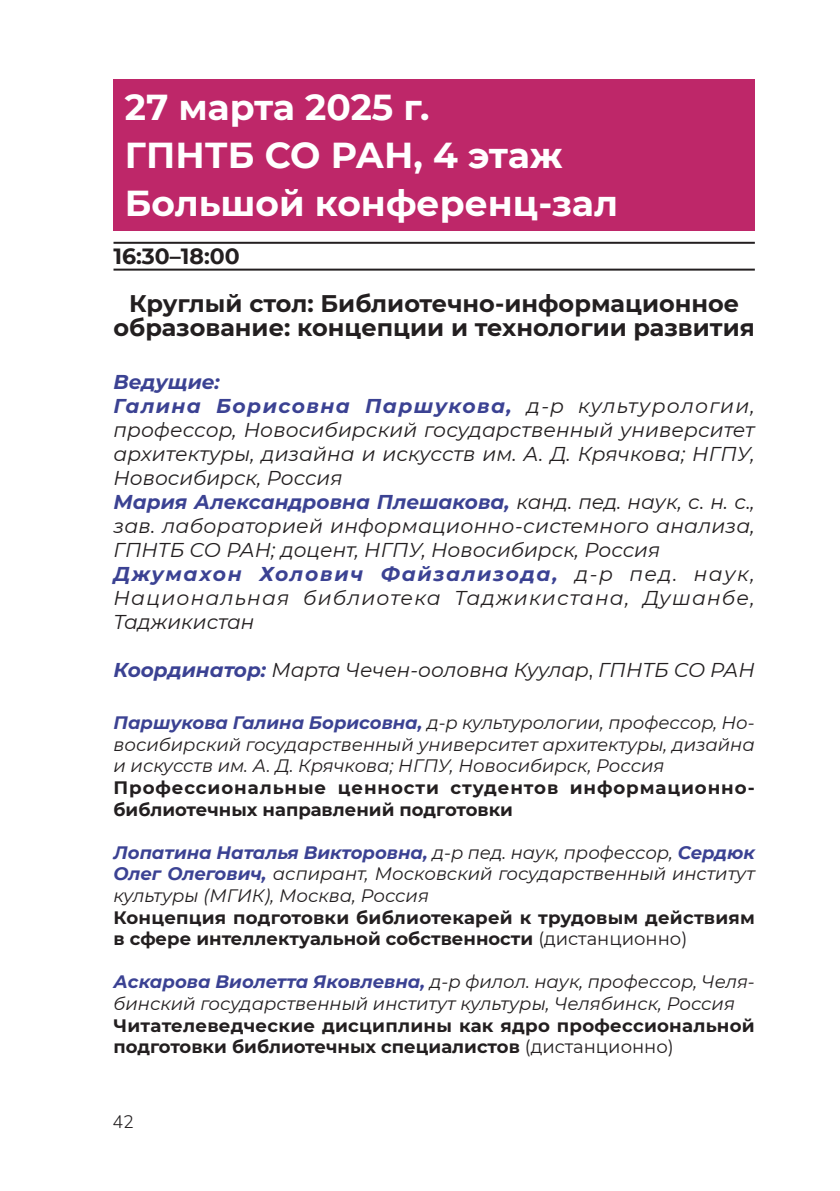
<style>
.page{position:relative;width:840px;height:1191px;background:#fff}
.page>*{position:absolute;margin:0;border:0;box-sizing:border-box;transform-origin:0 0}
.дата{font:700 36px "Montserrat";color:#fff}
.Секция{font:700 24px/24px "Montserrat";color:#231f20;text-align:center}
.Время{font:700 22px "Montserrat";color:#231f20}
.fpf{font:italic 20px/24px "Montserrat";color:#231f20;text-align:justify}
.fpf-2{font:italic 700 20px "Montserrat";color:#3b4293}
.Стиль_абзаца_3{font:italic 18px/21.6px "Montserrat";color:#231f20;text-align:justify}
.Стиль_абзаца_3-2{font:700 18px/21.6px "Montserrat";letter-spacing:.01em;color:#231f20}
.Стиль_абзаца_3-3{font:700 18px/21.6px "Montserrat";letter-spacing:.05em;color:#231f20}
.t1{font:200 18px "Nunito";color:#231f20}
.s1{font-weight:700;color:#3b4293}
.s2{font-style:normal}
.s3{font-weight:400}
</style>
<div class="page">
<div style="left:113px;top:79px;width:641px;height:56px;background:#be2769"></div>
<div style="left:113px;top:127px;width:641px;height:56px;background:#be2769"></div>
<div style="left:113px;top:175px;width:641px;height:56px;background:#be2769"></div>
<hr style="left:113px;top:269px;width:641px;height:2px;background:#231f20">
<hr style="left:113px;top:242px;width:641px;height:2px;background:#231f20">
<p class="дата" style="left:125px;top:81px;width:306px">27 марта 2025 г.</p>
<p class="дата" style="left:125px;top:129px;width:439px">ГПНТБ СО РАН, 4 этаж</p>
<p class="дата" style="left:125px;top:177px;width:494px">Большой конференц-зал</p>
<p class="Время" style="left:113px;top:240px;width:128px">16:30–18:00</p>
<p class="Секция" style="left:113px;top:290px;width:642px">Круглый стол: Библиотечно-информационное образование: концепции и технологии развития</p>
<p class="fpf-2" style="left:113px;top:367px;width:108px">Ведущие:</p>
<p class="fpf" style="left:113px;top:393px;width:642px"><span class="s1">Галина Борисовна Паршукова,</span> д-р культурологии, профессор, Новосибирский государственный университет архитектуры, дизайна и искусств им. А. Д. Крячкова; НГПУ, Новосибирск, Россия</p>
<p class="fpf" style="left:113px;top:489px;width:642px"><span class="s1">Мария Александровна Плешакова,</span> канд. пед. наук, с. н. с., зав. лабораторией информационно-системного анализа, ГПНТБ СО РАН; доцент, НГПУ, Новосибирск, Россия</p>
<p class="fpf" style="left:113px;top:561px;width:642px"><span class="s1">Джумахон Холович Файзализода,</span> д-р пед. наук, Национальная библиотека Таджикистана, Душанбе, Таджикистан</p>
<p class="fpf" style="left:113px;top:657px;width:642px"><span class="s1">Координатор:</span> Марта Чечен-ооловна Куулар<span class="s2">,</span> ГПНТБ СО РАН</p>
<p class="Стиль_абзаца_3" style="left:113px;top:711px;width:642px"><span class="s1">Паршукова Галина Борисовна,</span> д-р культурологии, профессор, Но&shy;восибирский государственный университет архитектуры, дизайна и искусств им. А. Д. Крячкова; НГПУ, Новосибирск, Россия</p>
<p class="Стиль_абзаца_3-3" style="left:113px;top:776px;width:642px">Профессиональные ценности студентов информационно&shy;библиотечных направлений подготовки</p>
<p class="Стиль_абзаца_3" style="left:113px;top:841px;width:642px"><span class="s1">Лопатина Наталья Викторовна,</span> д-р пед. наук, профессор, <span class="s1">Сердюк Олег Олегович,</span> аспирант, Московский государственный институт культуры (МГИК), Москва, Россия</p>
<p class="Стиль_абзаца_3-2" style="left:113px;top:905px;width:642px">Концепция подготовки библиотекарей к трудовым действиям в сфере интеллектуальной собственности <span class="s3">(дистанционно)</span></p>
<p class="Стиль_абзаца_3" style="left:113px;top:970px;width:642px"><span class="s1">Аскарова Виолетта Яковлевна,</span> д-р филол. наук, профессор, Челя&shy;бинский государственный институт культуры, Челябинск, Россия</p>
<p class="Стиль_абзаца_3-2" style="left:113px;top:1013px;width:642px">Читателеведческие дисциплины как ядро профессиональной подготовки библиотечных специалистов <span class="s3">(дистанционно)</span></p>
<p class="t1" style="left:112px;top:1109px;width:23px">42</p>
</div>
